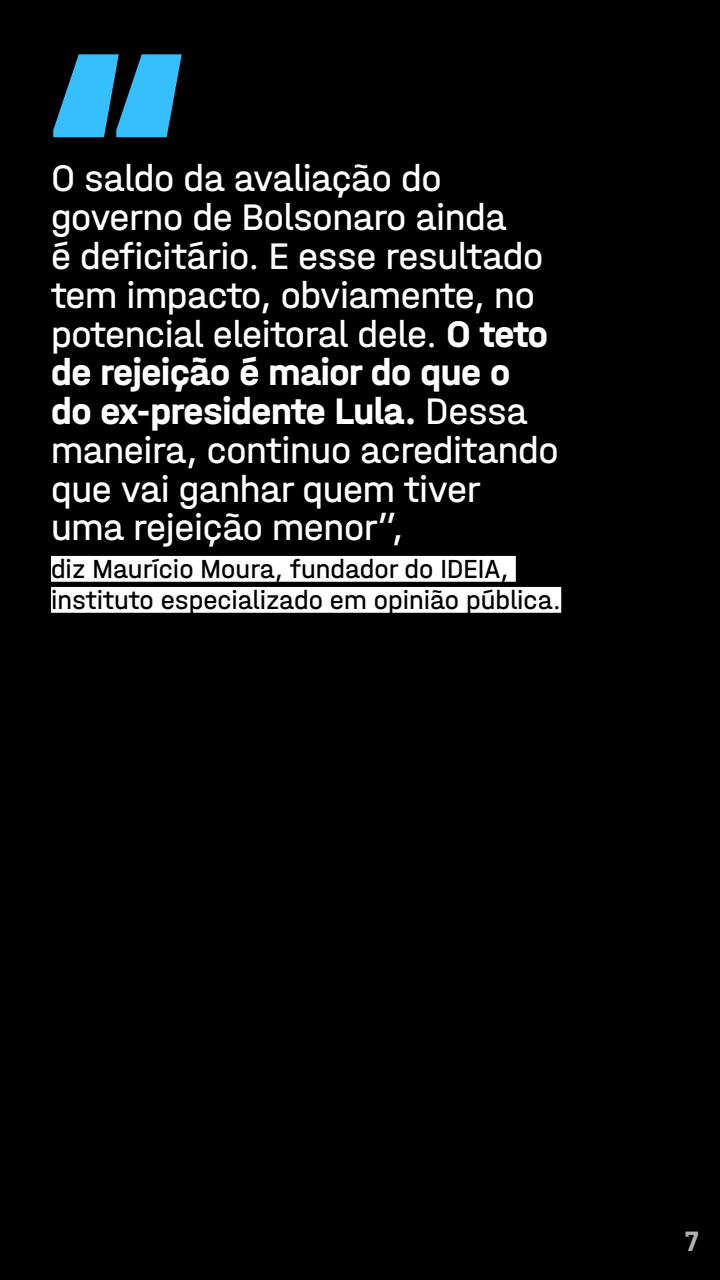
<style>
.page{position:relative;width:720px;height:1280px;background:#000}
.page>*{position:absolute;margin:0;border:0;box-sizing:border-box;transform-origin:0 0}
.t1{font:900 280px "Halvar Mittel";color:#36bfff}
.t2{font:39px/38.8px "Halvar Mittel";letter-spacing:-.01em;color:#fff}
.t3{font:27.6px/31px "Halvar Mittel";color:#000}
.t4{font:700 27px "Barlow";color:#afafb0}
.s1{font-weight:700}
</style>
<div class="page">
<div style="left:51px;top:556px;width:465px;height:26px;background:#fff"></div>
<div style="left:51px;top:587px;width:510px;height:26px;background:#fff"></div>
<h1 class="t1" style="left:44px;top:-19px;width:146px">“</h1>
<p class="t2" style="left:51px;top:158px;width:509px">O saldo da avaliação do governo de Bolsonaro ainda<br>é deficitário. E esse resultado tem impacto, obviamente, no potencial eleitoral dele. <span class="s1">O teto de rejeição é maior do que o do ex-presidente Lula.</span> Dessa maneira, continuo acreditando que vai ganhar quem tiver uma rejeição menor”,</p>
<p class="t3" style="left:51px;top:553px;width:512px">diz Maurício Moura, fundador do IDEIA, instituto especializado em opinião pública.</p>
<p class="t4" style="left:685px;top:1221px;width:15px">7</p>
</div>
